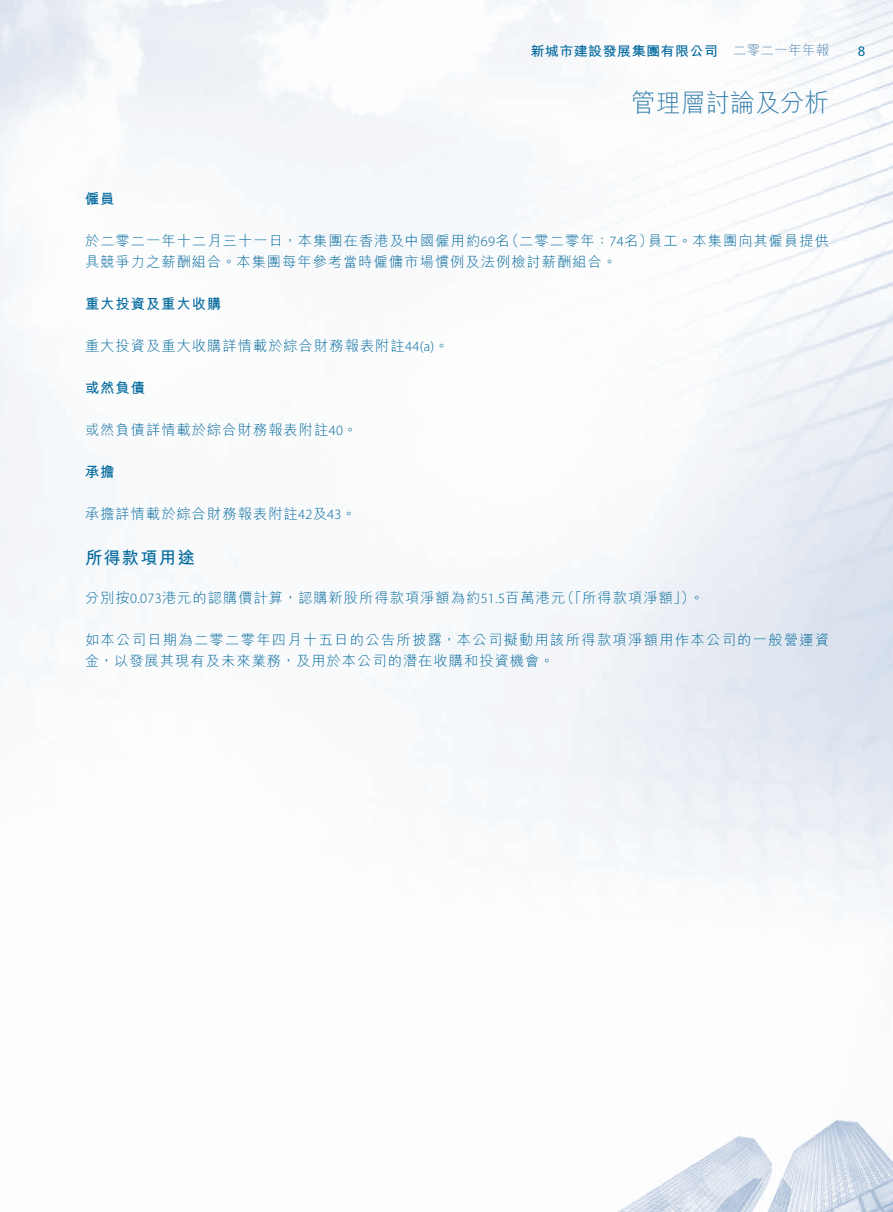
<style>
.page{position:relative;width:893px;height:1212px;background:#fff}
.page>*{position:absolute;margin:0;border:0;box-sizing:border-box;transform-origin:0 0}
.t1{font:300 25.5px "M Hei HK";color:#317baa}
.t2{font:700 17.25px "M Hei HK";letter-spacing:.07em;color:#01689c}
.t3{font:300 14.25px/21px "M Hei HK";letter-spacing:.07em;color:#01689c}
.t4{font:300 14.25px/21px "M Hei HK";letter-spacing:.095em;color:#01689c}
.t5{font:700 14.25px "M Hei HK";letter-spacing:.07em;color:#01689c}
.t6{font:700 13.5px "M Hei HK";letter-spacing:.02em;color:#01689c;scale:1.05 1}
.t7{font:300 13.5px "M Hei HK";letter-spacing:.02em;color:#5385b1}
.t8{font:condensed 13.5px "Arial MT Std";color:#01689c;scale:1.1 1}
.s1{font-family:"Myriad Pro"}
</style>
<div class="page">
<img style="left:0;top:0;width:893px;height:1212px">
<p class="t6" style="left:530px;top:42px;width:180px">新城市建設發展集團有限公司</p>
<p class="t7" style="left:733px;top:40px;width:98px">二零二一年年報</p>
<h1 class="t1" style="left:631px;top:85px;width:199px">管理層討論及分析</h1>
<p class="t8" style="left:858px;top:43px;width:8px">8</p>
<p class="t5" style="left:85px;top:188px;width:31px">僱員</p>
<p class="t3" style="left:505px;top:230px;width:150px">（二零二零年：<span class="s1">74</span>名）</p>
<p class="t3" style="left:648px;top:230px;width:183px">員工。本集團向其僱員提供</p>
<p class="t3" style="left:85px;top:230px;width:533px">於二零二一年十二月三十一日，本集團在香港及中國僱用約<span class="s1">69</span>名<br>具競爭力之薪酬組合。本集團每年參考當時僱傭市場慣例及法例檢討薪酬組合。</p>
<p class="t5" style="left:85px;top:293px;width:138px">重大投資及重大收購</p>
<p class="t3" style="left:85px;top:335px;width:365px">重大投資及重大收購詳情載於綜合財務報表附註<span class="s1">4 4</span> 。<span class="s1">(a(</span></p>
<p class="t5" style="left:85px;top:377px;width:61px">或然負債</p>
<p class="t3" style="left:85px;top:419px;width:274px">或然負債詳情載於綜合財務報表附註<span class="s1">40</span>。</p>
<p class="t5" style="left:85px;top:461px;width:31px">承擔</p>
<p class="t3" style="left:85px;top:503px;width:273px">承擔詳情載於綜合財務報表附註<span class="s1">42</span>及<span class="s1">43</span>。</p>
<p class="t2" style="left:85px;top:545px;width:111px">所得款項用途</p>
<p class="t3" style="left:560px;top:587px;width:136px">（「所得款項淨額 (「</p>
<p class="t3" style="left:85px;top:587px;width:482px">分別按<span class="s1">0.073</span>港元的認購價計算，認購新股所得款項淨額為約<span class="s1">51.5</span>百萬港元</p>
<p class="t4" style="left:85px;top:629px;width:746px">如本公司日期為二零二零年四月十五日的公告所披露，本公司擬動用該所得款項淨額用作本公司的一般營運資金，以發展其現有及未來業務，及用於本公司的潛在收購和投資機會。</p>
<p class="t3" style="left:690px;top:587px;width:16px">。</p>
</div>
